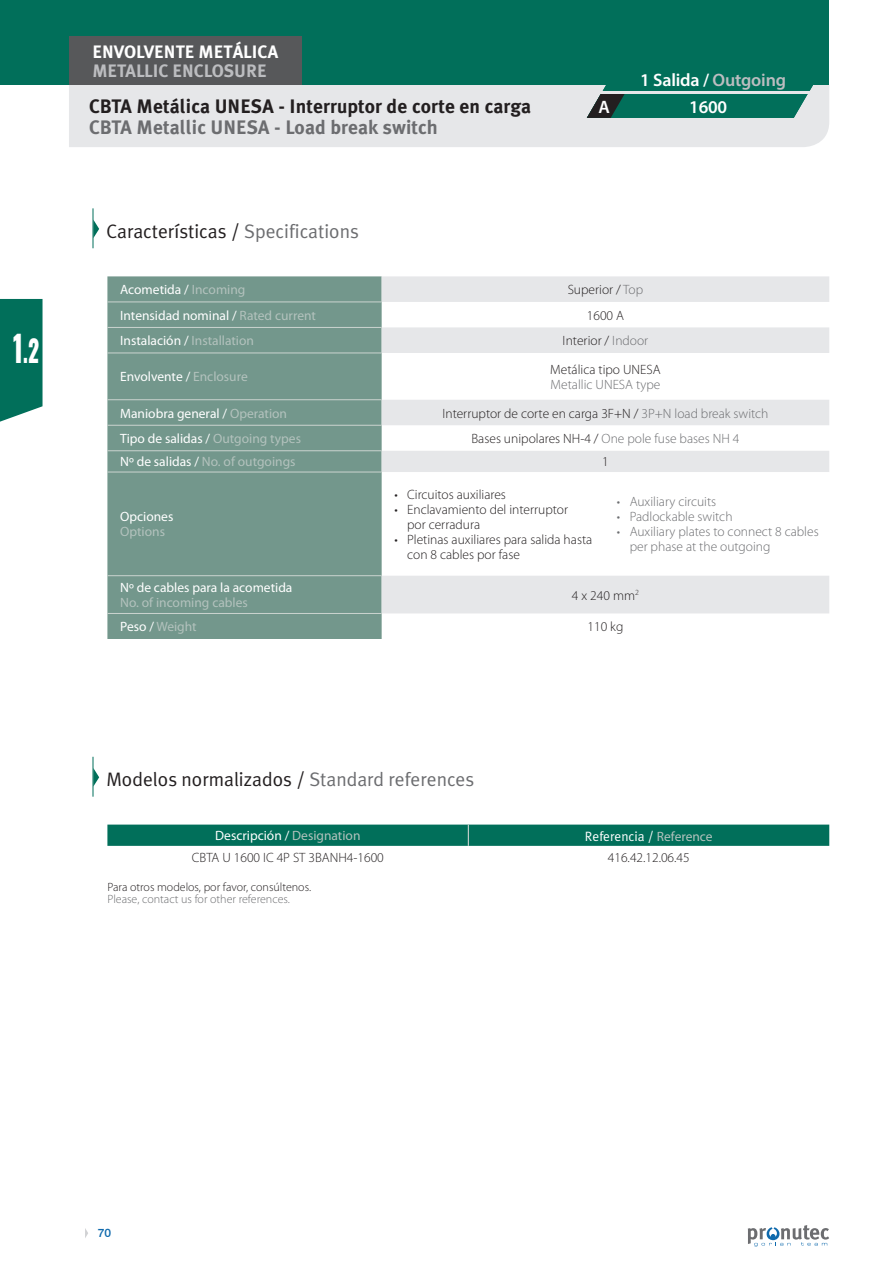
<style>
.page{position:relative;width:893px;height:1263px;background:#fff}
.page>*{position:absolute;margin:0;border:0;box-sizing:border-box;transform-origin:0 0}
.t1{font:800 36px "Oswald";color:#fff;scale:.7 1}
.t2{font:19.5px "Meta Plus Normal";color:#231f20}
.t3{font:700 19.5px "Meta Plus";letter-spacing:.005em;color:#231f20}
.t4{font:700 19.5px "Meta Plus";letter-spacing:.005em;color:#6c6d70}
.t5{font:700 18px "Meta Plus";color:#fff}
.t6{font:600 18px "Myriad Pro";letter-spacing:-.01em;color:#bcbdc0}
.t7{font:700 18px "Meta Plus";color:#bcbdc0}
.cabecera_C_calibre_a{font:600 18px "Myriad Pro";letter-spacing:-.01em;color:#fff}
.t8{font:300 13.5px/15px "Myriad Pro";color:#231f20}
.tabla_cabecera_9{font:13.5px "Myriad Pro";color:#fff}
.t9{font:300 13.5px/15px "Myriad Pro";color:#6c6d70}
.tabla_cabecera_9-2{font:13.5px "Myriad Pro";color:#b3c2bd}
.tabla_cabecera_9-3{font:13.5px "Meta Plus Normal";color:#fff}
.t10{font:300 12px "Myriad Pro";color:#231f20}
.t11{font:300 12px "Myriad Pro";color:#6c6d70}
.t12{font:500 12px "Swiss 721 BT";color:#0f6aad}
.s1{font-size:29.7px}
.s2{font-size:30px}
.s3{color:#6c6d70}
.s4{color:#fff}
.s5{color:#b3c2bd}
.s6{font-family:"Myriad Pro";color:#b3c2bd}
</style>
<div class="page">
<div style="left:69px;top:85px;width:760px;height:62px;background:#e6e7e9"></div>
<svg style="left:85px;top:1228px;width:3px;height:10px"></svg>
<div style="left:0;top:0;width:829px;height:85px;background:#016f5a"></div>
<svg style="left:748px;top:1225px;width:81px;height:21px"></svg>
<svg style="left:0;top:299px;width:43px;height:123px;background:#147966"></svg>
<svg style="left:94px;top:221px;width:5px;height:16px"></svg>
<hr style="left:93px;top:208px;width:1px;height:40px;background:#016f5a">
<svg style="left:94px;top:769px;width:5px;height:17px"></svg>
<hr style="left:93px;top:757px;width:1px;height:40px;background:#016f5a">
<div style="left:107px;top:276px;width:275px;height:363px;background:#73978c"></div>
<svg style="left:382px;top:276px;width:447px;height:337px"></svg>
<hr style="left:107px;top:301px;width:275px;height:1px;background:#cad3cf">
<hr style="left:107px;top:327px;width:275px;height:1px;background:#cad3cf">
<hr style="left:107px;top:352px;width:275px;height:1px;background:#cad3cf">
<hr style="left:107px;top:399px;width:275px;height:1px;background:#cad3cf">
<hr style="left:107px;top:425px;width:275px;height:1px;background:#cad3cf">
<hr style="left:107px;top:450px;width:275px;height:1px;background:#cad3cf">
<hr style="left:107px;top:471px;width:275px;height:1px;background:#cad3cf">
<hr style="left:107px;top:575px;width:275px;height:1px;background:#cad3cf">
<hr style="left:107px;top:613px;width:275px;height:1px;background:#cad3cf">
<svg style="left:107px;top:824px;width:722px;height:22px;background:#09735f"></svg>
<svg style="left:587px;top:85px;width:236px;height:33px;background:#318172"></svg>
<div style="left:69px;top:36px;width:232px;height:49px;background:#57585a"></div>
<h1 class="t1" style="left:11px;top:323px;width:42px">1<span class="s1">.</span><span class="s2">2</span></h1>
<p class="t5" style="left:92px;top:41px;width:187px">ENVOLVENTE METÁLICA</p>
<p class="t7" style="left:92px;top:61px;width:176px">METALLIC ENCLOSURE</p>
<p class="t3" style="left:89px;top:94px;width:444px">CBTA Metálica UNESA - Interruptor de corte en carga</p>
<p class="t4" style="left:89px;top:115px;width:350px">CBTA Metallic UNESA - Load break switch</p>
<p class="t2" style="left:106px;top:220px;width:254px">Características / <span class="s3">Specifications</span></p>
<p class="cabecera_C_calibre_a" style="left:598px;top:95px;width:13px">A</p>
<p class="cabecera_C_calibre_a" style="left:633px;top:68px;width:68px">4 Salidas</p>
<p class="t6" style="left:640px;top:68px;width:155px"><span class="s4">1 Salida /</span> Outgoings</p>
<p class="cabecera_C_calibre_a" style="left:689px;top:95px;width:40px">1600</p>
<p class="tabla_cabecera_9" style="left:120px;top:281px;width:127px">Acometida / <span class="s5">Incoming</span></p>
<p class="t8" style="left:568px;top:282px;width:77px">Superior / <span class="s3">Top</span></p>
<p class="tabla_cabecera_9" style="left:120px;top:307px;width:197px">Intensidad nominal / <span class="s5">Rated current</span></p>
<p class="t8" style="left:587px;top:308px;width:39px">1600 A</p>
<p class="tabla_cabecera_9" style="left:120px;top:332px;width:135px">Instalación / <span class="s5">Installation</span></p>
<p class="t8" style="left:563px;top:333px;width:87px">Interior / <span class="s3">Indoor</span></p>
<p class="tabla_cabecera_9" style="left:120px;top:369px;width:129px">Envolvente / <span class="s5">Enclosure</span></p>
<p class="t8" style="left:550px;top:362px;width:112px">Metálica tipo UNESA</p>
<p class="t9" style="left:551px;top:377px;width:111px">Metallic UNESA type</p>
<p class="tabla_cabecera_9" style="left:120px;top:405px;width:168px">Maniobra general / <span class="s5">Operation</span></p>
<p class="t8" style="left:442px;top:405px;width:328px">Interruptor de corte en carga 3F+N / <span class="s3">3P+N load break switch</span></p>
<p class="tabla_cabecera_9" style="left:120px;top:430px;width:182px">Tipo de salidas / <span class="s5">Outgoing types</span></p>
<p class="t8" style="left:471px;top:431px;width:269px">Bases unipolares NH-4 / <span class="s3">One pole fuse bases NH 4</span></p>
<p class="tabla_cabecera_9-2" style="left:120px;top:454px;width:177px"><span class="s4">Nº de salidas /</span> No. of outgoings</p>
<p class="t8" style="left:602px;top:454px;width:8px">1</p>
<p class="tabla_cabecera_9" style="left:120px;top:509px;width:55px">Opciones</p>
<p class="tabla_cabecera_9-2" style="left:120px;top:524px;width:46px">Options</p>
<p class="tabla_cabecera_9" style="left:120px;top:579px;width:174px">Nº de cables para la acometida</p>
<p class="tabla_cabecera_9-2" style="left:120px;top:594px;width:129px">No. of incoming cables</p>
<p class="t8" style="left:394px;top:487px;width:113px">• Circuitos auxiliares</p>
<p class="t8" style="left:394px;top:502px;width:175px">• Enclavamiento del interruptor</p>
<p class="t8" style="left:407px;top:517px;width:74px">por cerradura</p>
<p class="t8" style="left:407px;top:532px;width:187px;text-indent:-13px">• Pletinas auxiliares para salida hasta con 8 cables por fase</p>
<p class="t9" style="left:617px;top:494px;width:101px">• Auxiliary circuits</p>
<p class="t9" style="left:617px;top:509px;width:117px">• Padlockable switch</p>
<p class="t9" style="left:630px;top:524px;width:191px;text-indent:-13px">• Auxiliary plates to connect 8 cables per phase at the outgoing</p>
<p class="t8" style="left:572px;top:587px;width:68px">4 x 240 mm<sup>2</sup></p>
<p class="tabla_cabecera_9-2" style="left:120px;top:618px;width:78px"><span class="s4">Peso /</span> Weight</p>
<p class="t8" style="left:587px;top:619px;width:37px">110 kg</p>
<p class="t2" style="left:106px;top:768px;width:369px">Modelos normalizados / <span class="s3">Standard references</span></p>
<p class="tabla_cabecera_9" style="left:215px;top:827px;width:147px">Descripción / <span class="s5">Designation</span></p>
<p class="tabla_cabecera_9-3" style="left:585px;top:828px;width:129px">Referencia / <span class="s6">Reference</span></p>
<p class="t8" style="left:192px;top:849px;width:193px">CBTA U 1600 IC 4P ST 3BANH4-1600</p>
<p class="t8" style="left:608px;top:849px;width:83px">416.42.12.06.45</p>
<p class="t10" style="left:107px;top:880px;width:205px">Para otros modelos, por favor, consúltenos.</p>
<p class="t11" style="left:107px;top:892px;width:184px">Please, contact us for other references.</p>
<p class="t12" style="left:98px;top:1225px;width:15px">70</p>
</div>
